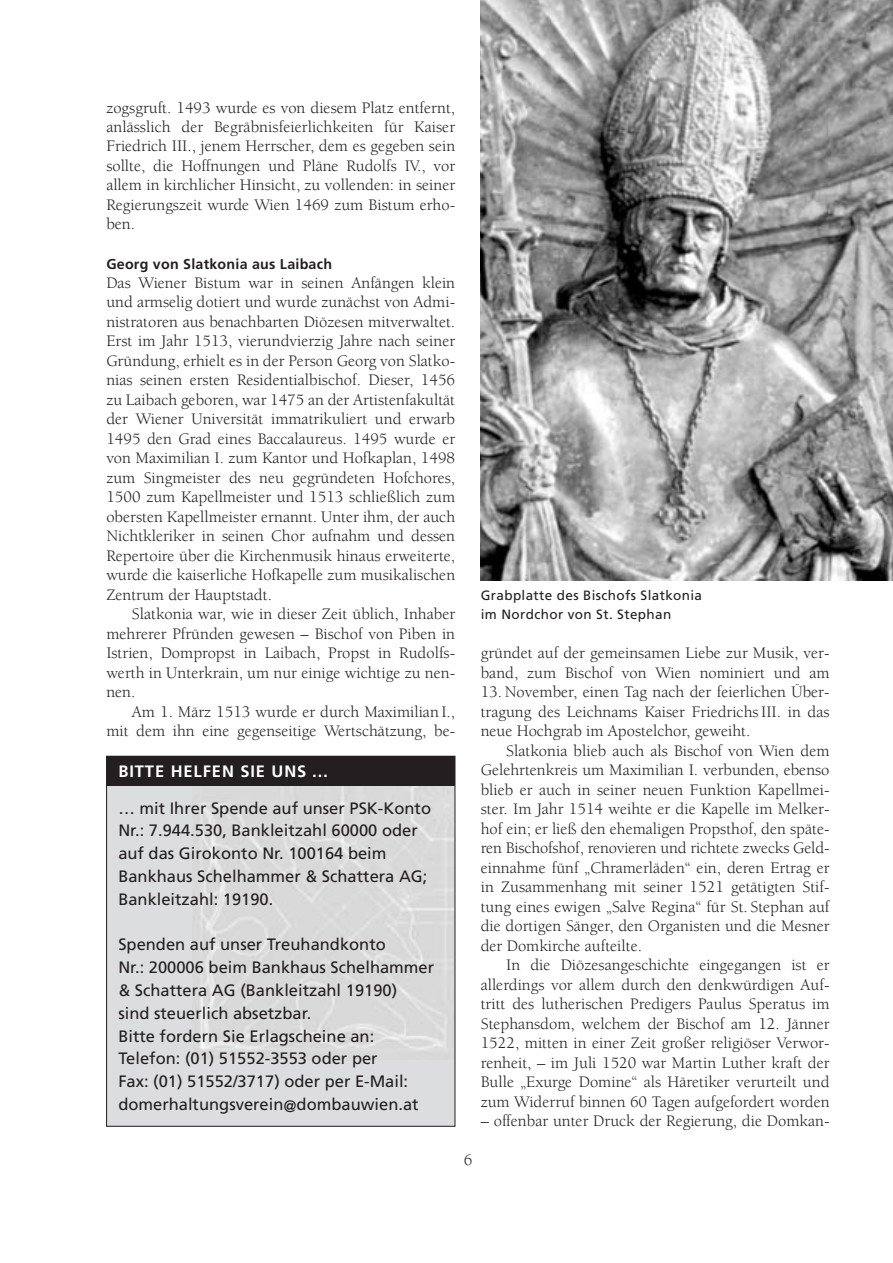
<style>
.page{position:relative;width:893px;height:1263px;background:#fff}
.page>*{position:absolute;margin:0;border:0;box-sizing:border-box;transform-origin:0 0}
.t1{font:16.5px/19.5px "Berkeley";color:#231f20;text-align:justify}
.t2{font:16.5px/22.8px "Frutiger";color:#231f20}
.t3{font:700 16.5px "Frutiger";letter-spacing:.055em;color:#fff}
.t4{font:700 14.25px "Frutiger";letter-spacing:.015em;color:#231f20}
.t5{font:13.5px/19.5px "Frutiger";letter-spacing:.03em;color:#231f20}
</style>
<div class="page">
<img style="left:480px;top:0;width:412px;height:580px">
<div style="left:107px;top:756px;width:348px;height:370px;background:#dcdddf"></div>
<img style="left:194px;top:786px;width:259px;height:273px">
<div style="left:106px;top:756px;width:349px;height:30px;background:#231f20"></div>
<p class="t1" style="left:106px;top:99px;width:350px">zogsgruft. 1493 wurde es von diesem Platz entfernt, anlässlich der Begräbnisfeierlichkeiten für Kaiser Friedrich III., jenem Herrscher, dem es gegeben sein sollte, die Hoffnungen und Pläne Rudolfs IV., vor allem in kirchlicher Hinsicht, zu vollenden: in seiner Regierungszeit wurde Wien 1469 zum Bistum erho&shy;ben.</p>
<p class="t4" style="left:106px;top:258px;width:227px">Georg von Slatkonia aus Laibach</p>
<p class="t1" style="left:106px;top:275px;width:350px">Das Wiener Bistum war in seinen Anfängen klein und armselig dotiert und wurde zunächst von Admi&shy;nistratoren aus benachbarten Diözesen mitverwaltet.<br>Erst im Jahr 1513, vierundvierzig Jahre nach seiner Gründung, erhielt es in der Person Georg von Slatko&shy;nias seinen ersten Residentialbischof. Dieser, 1456 zu Laibach geboren, war 1475 an der Artistenfakultät der Wiener Universität immatrikuliert und erwarb 1495 den Grad eines Baccalaureus. 1495 wurde er von Maximilian I. zum Kantor und Hofkaplan, 1498 zum Singmeister des neu gegründeten Hofchores, 1500 zum Kapellmeister und 1513 schließlich zum obersten Kapellmeister ernannt. Unter ihm, der auch Nichtkleriker in seinen Chor aufnahm und dessen Repertoire über die Kirchenmusik hinaus erweiterte, wurde die kaiserliche Hofkapelle zum musikalischen Zentrum der Hauptstadt.</p>
<p class="t1" style="left:106px;top:606px;width:350px;text-indent:26px">Slatkonia war, wie in dieser Zeit üblich, Inhaber mehrerer Pfründen gewesen – Bischof von Piben in Istrien, Dompropst in Laibach, Propst in Rudolfs&shy;werth in Unterkrain, um nur einige wichtige zu nen&shy;nen.</p>
<p class="t1" style="left:106px;top:704px;width:350px;text-align:right">Am 1. März 1513 wurde er durch Maximilian I., mit dem ihn eine gegenseitige Wertschätzung, be-</p>
<p class="t3" style="left:118px;top:765px;width:211px">BITTE HELFEN SIE UNS …</p>
<p class="t2" style="left:118px;top:798px;width:314px">… mit Ihrer Spende auf unser PSK-Konto Nr.: 7.944.530, Bankleitzahl 60000 oder auf das Girokonto Nr. 100164 beim Bankhaus Schelhammer &amp; Schattera AG; Bankleitzahl: 19190.</p>
<p class="t2" style="left:118px;top:935px;width:317px">Spenden auf unser Treuhandkonto<br>Nr.: 200006 beim Bankhaus Schelhammer &amp; Schattera AG (Bankleitzahl 19190)<br>sind steuerlich absetzbar.<br>Bitte fordern Sie Erlagscheine an:<br>Telefon: (01) 51552-3553 oder per<br>Fax: (01) 51552/3717) oder per E-Mail: domerhaltungsverein@dombauwien.at</p>
<p class="t5" style="left:480px;top:587px;width:223px">Grabplatte des Bischofs Slatkonia im Nordchor von St. Stephan</p>
<p class="t1" style="left:480px;top:645px;width:350px">gründet auf der gemeinsamen Liebe zur Musik, ver&shy;band, zum Bischof von Wien nominiert und am</p>
<p class="t1" style="left:480px;top:684px;width:350px">13. November, einen Tag nach der feierlichen Über&shy;tragung des Leichnams Kaiser Friedrichs III. in das neue Hochgrab im Apostelchor, geweiht.</p>
<p class="t1" style="left:480px;top:743px;width:350px;text-indent:26px">Slatkonia blieb auch als Bischof von Wien dem Gelehrtenkreis um Maximilian I. verbunden, ebenso blieb er auch in seiner neuen Funktion Kapellmei&shy;ster. Im Jahr 1514 weihte er die Kapelle im Melker&shy;hof ein; er ließ den ehemaligen Propsthof, den späte&shy;ren Bischofshof, renovieren und richtete zwecks Geld&shy;einnahme fünf „Chramerläden“ ein, deren Ertrag er in Zusammenhang mit seiner 1521 getätigten Stif&shy;tung eines ewigen „Salve Regina“ für St. Stephan auf die dortigen Sänger, den Organisten und die Mesner der Domkirche aufteilte.</p>
<p class="t1" style="left:480px;top:957px;width:350px;text-indent:26px">In die Diözesangeschichte eingegangen ist er allerdings vor allem durch den denkwürdigen Auf&shy;tritt des lutherischen Predigers Paulus Speratus im Stephansdom, welchem der Bischof am 12. Jänner 1522, mitten in einer Zeit großer religiöser Verwor&shy;renheit, – im Juli 1520 war Martin Luther kraft der Bulle „Exurge Domine“ als Häretiker verurteilt und zum Widerruf binnen 60 Tagen aufgefordert worden</p>
<p class="t1" style="left:480px;top:1113px;width:350px">– offenbar unter Druck der Regierung, die Domkan-</p>
<p class="t1" style="left:463px;top:1152px;width:10px">6</p>
</div>
